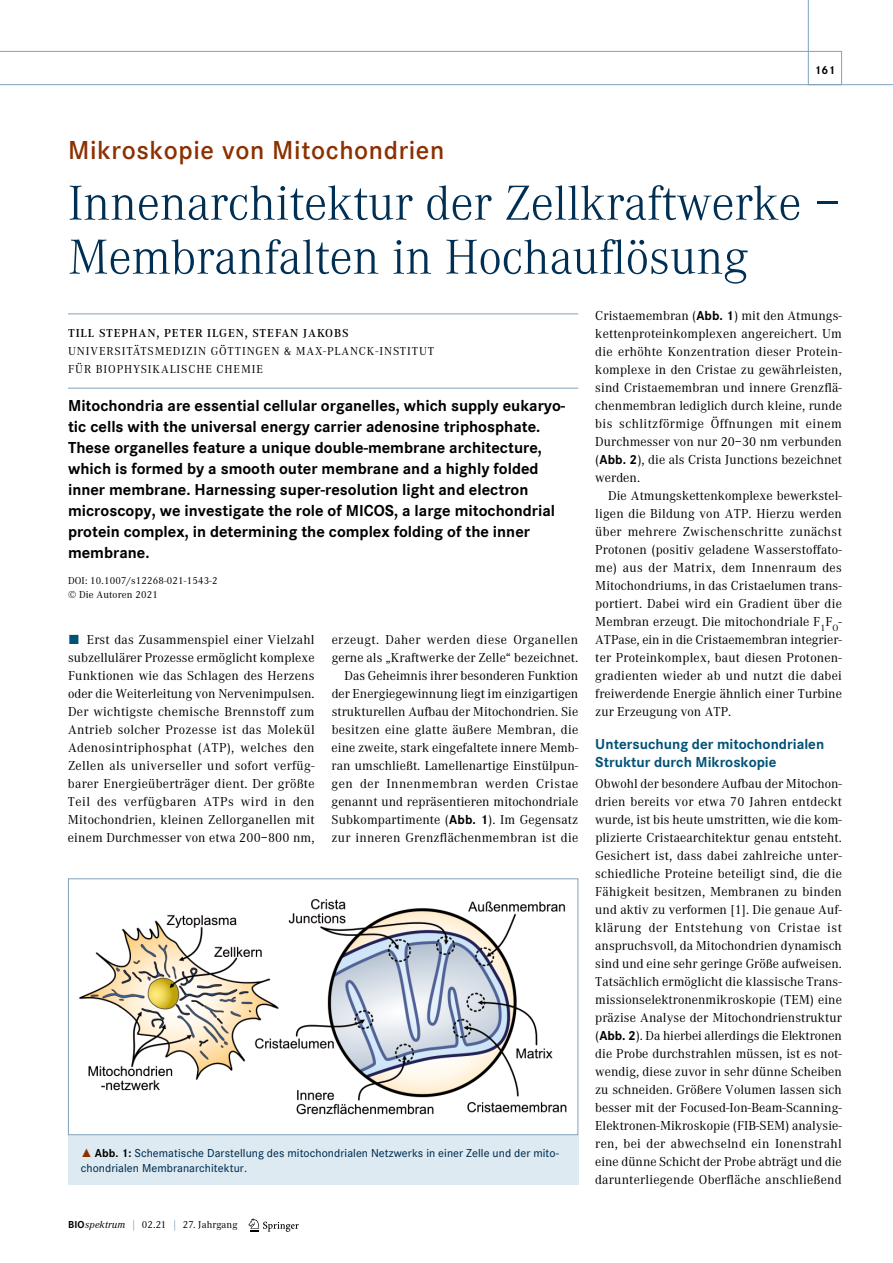
<style>
.page{position:relative;width:893px;height:1263px;background:#fff}
.page>*{position:absolute;margin:0;border:0;box-sizing:border-box;transform-origin:0 0}
.t1{font:300 51px/54px "Corporate A";color:#002f53}
.t2{font:600 27px "Corporate S";letter-spacing:.02em;color:#8c3000}
.t3{font:700 16.5px/21px "Corporate S";color:#000}
.t4{font:700 15px/18px "Corporate S";color:#005276}
.t5{font:13.5px/18px "Corporate A";letter-spacing:.005em;color:#000;text-align:justify}
.t6{font:500 12px/15px "Corporate S";letter-spacing:.005em;color:#002f53}
.t7{font:12px/18px "Corporate A";letter-spacing:.075em;color:#000}
.t8{font:600 12px "Corporate A";letter-spacing:.075em;color:#000}
.t9{font:700 12px "Corporate S";color:#000}
.t10{font:10.5px/13.5px "Corporate A";letter-spacing:.015em;color:#000}
.s1{font-family:"The Sans Expert";color:#005276}
.s2{font-family:"Corporate S";font-weight:700}
.s3{font-family:"The Sans Expert";font-weight:400;color:#8c3000}
.s4{font-weight:700;color:#000}
.s5{font-style:italic}
.s6{color:#628caa}
</style>
<div class="page">
<svg style="left:248px;top:1218px;width:51px;height:14px"></svg>
<hr style="left:68px;top:313px;width:510px;height:1px;background:#81a2bc">
<hr style="left:68px;top:388px;width:510px;height:1px;background:#81a2bc">
<div style="left:68px;top:1135px;width:510px;height:49px;background:#deeaf1"></div>
<img style="left:79px;top:899px;width:488px;height:216px">
<div style="left:68px;top:878px;width:510px;height:257px;border:1px solid #81a2bc"></div>
<svg style="left:0;top:0;width:893px;height:85px"></svg>
<p class="t9" style="left:814px;top:63px;width:22px">161</p>
<h2 class="t2" style="left:68px;top:135px;width:378px">Mikroskopie von Mitochondrien</h2>
<h1 class="t1" style="left:68px;top:177px;width:774px">Innenarchitektur der Zellkraftwerke –<br>Membranfalten in Hochauflösung</h1>
<p class="t8" style="left:68px;top:326px;width:282px">TILL STEPHAN, PETER ILGEN, STEFAN JAKOBS</p>
<p class="t7" style="left:68px;top:342px;width:368px">UNIVERSITÄTSMEDIZIN GÖTTINGEN &amp; MAX-PLANCK-INSTITUT<br>FÜR -BIOPHYSIKALISCHE CHEMIE</p>
<p class="t3" style="left:68px;top:395px;width:499px">Mitochondria are essential cellular organelles, which supply eukaryo&shy;tic cells with the universal energy carrier adenosine triphosphate.<br>These organelles feature a unique double-membrane architecture, which is formed by a smooth outer membrane and a highly folded inner membrane. Harnessing super-resolution light and electron microscopy, we investigate the role of MICOS, a large mitochondrial protein complex, in determining the complex folding of the inner membrane.</p>
<p class="t10" style="left:68px;top:574px;width:151px">DOI: 10.1007/s12268-021-1543-2 © Die Autoren 2021</p>
<p class="t5" style="left:68px;top:631px;width:248px"><span class="s1">ó</span> Erst das Zusammenspiel einer Vielzahl subzellulärer Prozesse ermöglicht -komplexe Funktionen wie das Schlagen des Herzens oder die Weiterleitung von Nervenimpulsen.<br>Der wichtigste chemische Brennstoff zum Antrieb solcher Prozesse ist das Molekül Adenosintriphosphat (ATP), welches den Zellen als universeller und sofort verfüg&shy;barer Energieüberträger dient. Der größte Teil des verfügbaren ATPs wird in den Mitochondrien, kleinen Zellorganellen mit einem Durchmesser von etwa 200–800 nm,</p>
<p class="t5" style="left:332px;top:631px;width:248px;text-align:right">erzeugt. Daher werden diese Organellen gerne als „Kraftwerke der Zelle“ bezeichnet.<br>Das Geheimnis ihrer besonderen Funktion der Energiegewinnung liegt im einzigartigen strukturellen Aufbau der Mitochondrien. Sie besitzen eine glatte äußere Membran, die eine zweite, stark eingefaltete innere Memb&shy;ran umschließt. Lamellenartige Einstülpun&shy;gen der Innenmembran werden Cristae genannt und repräsentieren mitochondriale Subkompartimente (<span class="s2">Abb. 1</span>). Im Gegensatz zur inneren Grenzflächenmembran ist die</p>
<p class="t6" style="left:81px;top:1145px;width:480px"><span class="s3">˚</span> <span class="s4">Abb. 1:</span> Schematische Darstellung des mitochondrialen Netzwerks in einer Zelle und der mito&shy;chondrialen Membranarchitektur.</p>
<p class="t10" style="left:68px;top:1218px;width:171px"><span class="s2">BIO</span><span class="s5">spektrum</span> <span class="s6">|</span> 02.21 <span class="s6">|</span> 27. Jahrgang</p>
<p class="t5" style="left:595px;top:307px;width:248px">Cristaemembran (<span class="s2">Abb. 1</span>) mit den Atmungs&shy;kettenproteinkomplexen angereichert. Um die erhöhte Konzentration dieser Protein&shy;komplexe in den Cristae zu gewährleisten, sind Cristaemembran und innere Grenzflä&shy;chenmembran lediglich durch kleine, runde bis schlitzförmige Öffnungen mit einem Durchmesser von nur 20–30 nm verbunden (<span class="s2">Abb. 2</span>), die als Crista Junctions bezeichnet werden.</p>
<p class="t5" style="left:595px;top:487px;width:248px;text-indent:13px">Die Atmungskettenkomplexe bewerkstel&shy;ligen die Bildung von ATP. Hierzu werden über mehrere Zwischenschritte zunächst Protonen (positiv geladene Wasserstoffato&shy;me) aus der Matrix, dem Innenraum des Mitochondriums, in das Cristaelumen trans&shy;portiert. Dabei wird ein Gradient über die Membran erzeugt. Die mitochondriale F<sub>1</sub>F<sub>O</sub>-ATPase, ein in die Cristaemembran integrier&shy;ter Proteinkomplex, baut diesen Protonen&shy;gradienten wieder ab und nutzt die dabei freiwerdende Energie ähnlich einer Turbine zur Erzeugung von ATP.</p>
<p class="t4" style="left:595px;top:736px;width:230px">Untersuchung der mitochondrialen<br>Struktur durch Mikroskopie</p>
<p class="t5" style="left:595px;top:775px;width:248px">Obwohl der besondere Aufbau der Mitochon&shy;drien bereits vor etwa 70 Jahren entdeckt wurde, ist bis heute umstritten, wie die kom&shy;plizierte Cristaearchitektur genau entsteht.<br>Gesichert ist, dass dabei zahlreiche unter&shy;schiedliche Proteine beteiligt sind, die die Fähigkeit besitzen, Membranen zu binden und aktiv zu verformen [1]. Die genaue Auf&shy;klärung der Entstehung von Cristae ist anspruchsvoll, da Mitochondrien dynamisch sind und eine sehr geringe Größe aufweisen.<br>Tatsächlich ermöglicht die klassische Trans&shy;missionselektronenmikroskopie (TEM) eine präzise Analyse der Mitochondrienstruktur (<span class="s2">Abb. 2</span>). Da hierbei allerdings die Elektronen die Probe durchstrahlen müssen, ist es not&shy;wendig, diese zuvor in sehr dünne Scheiben zu schneiden. Größere Volumen lassen sich besser mit der Focused-Ion-Beam-Scanning-Elektronen-Mikroskopie (FIB-SEM) analysie&shy;ren, bei der abwechselnd ein Ionenstrahl eine dünne Schicht der Probe abträgt und die darunterliegende Oberfläche anschließend</p>
</div>
